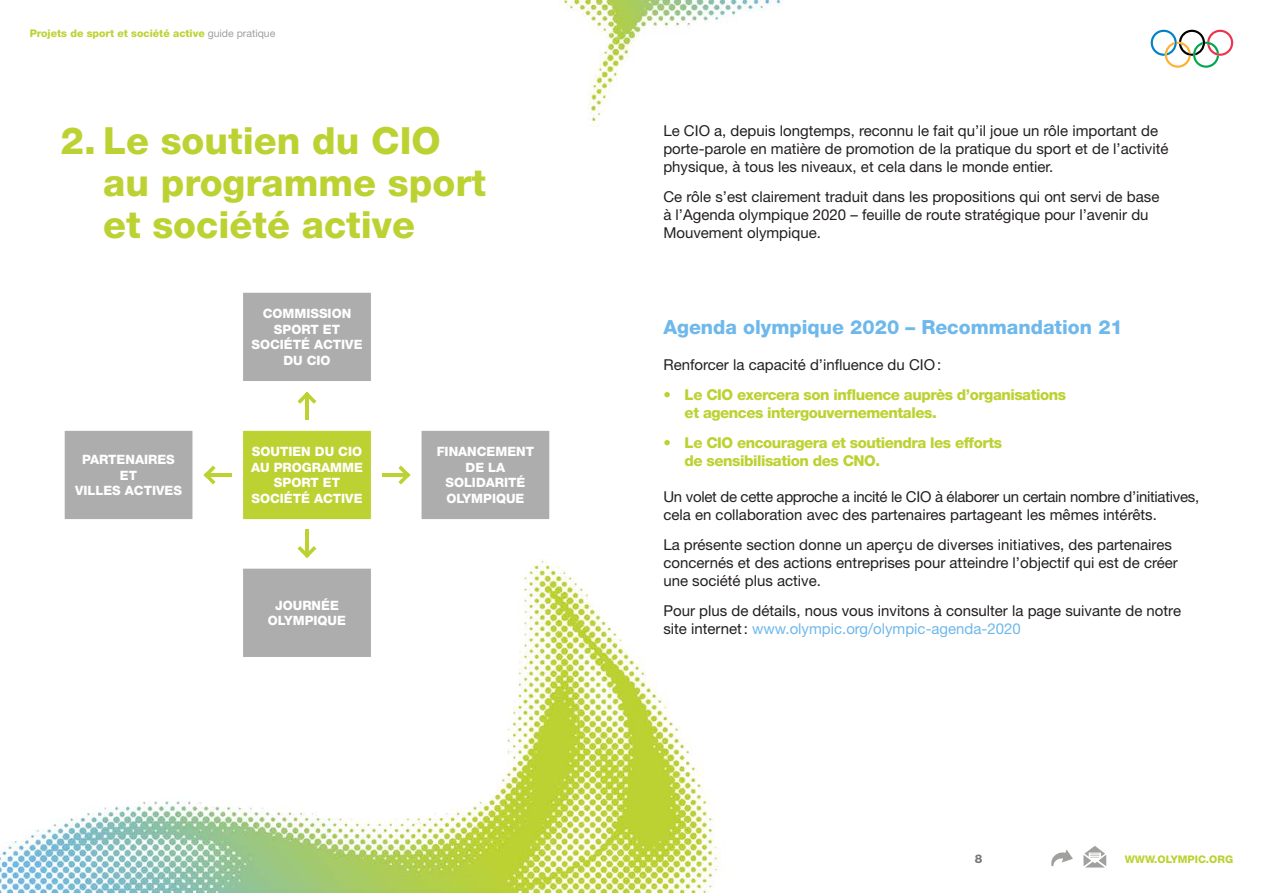
<style>
.page{position:relative;width:1263px;height:893px;background:#fff}
.page>*{position:absolute;margin:0;border:0;box-sizing:border-box;transform-origin:0 0}
.t1{font:800 37.5px/42px "Helvetica Neue LT Std";color:#bcd232}
.t2{font:800 19.5px "Helvetica Neue LT Std";color:#6eb8eb}
.t3{font:15px/18px "Helvetica Neue LT Std";color:#231f20}
.t4{font:800 15px/18px "Helvetica Neue LT Std";letter-spacing:-.03em;color:#bcd232}
.t5{font:15px/18px "Helvetica Neue LT Std";letter-spacing:-.02em;color:#231f20}
.t6{font:800 12.9px/15.5px "Helvetica Neue LT Std";color:#fff;text-align:center}
.t7{font:800 12px "Helvetica Neue LT Std";color:#777776}
.t8{font:800 10.5px "Helvetica Neue LT Std";color:#bcd232}
.s1{font-weight:400;color:#a0a09f}
.s2{color:#6eb8eb}
</style>
<div class="page">
<img style="left:0;top:0;width:1234px;height:893px">
<svg style="left:1151px;top:30px;width:82px;height:38px"></svg>
<svg style="left:1083px;top:846px;width:23px;height:21px"></svg>
<svg style="left:1051px;top:849px;width:22px;height:17px"></svg>
<hr style="left:205px;top:473px;width:27px;height:4px;background:#bcd232">
<svg style="left:204px;top:465px;width:12px;height:19px"></svg>
<hr style="left:382px;top:473px;width:27px;height:4px;background:#bcd232">
<svg style="left:398px;top:465px;width:12px;height:19px"></svg>
<hr style="left:305px;top:394px;width:4px;height:26px;background:#bcd232">
<svg style="left:297px;top:392px;width:19px;height:12px"></svg>
<hr style="left:305px;top:529px;width:4px;height:27px;background:#bcd232">
<svg style="left:297px;top:546px;width:19px;height:12px"></svg>
<div style="left:242px;top:292px;width:130px;height:90px;background:#adadad;border:1px solid #fff"></div>
<div style="left:421px;top:430px;width:129px;height:90px;background:#adadad;border:1px solid #fff"></div>
<div style="left:64px;top:430px;width:129px;height:90px;background:#adadad;border:1px solid #fff"></div>
<div style="left:242px;top:430px;width:130px;height:90px;background:#bcd232;border:1px solid #fff"></div>
<div style="left:242px;top:568px;width:130px;height:90px;background:#adadad;border:1px solid #fff"></div>
<p class="t8" style="left:30px;top:27px;width:247px">Projets de sport et société active <span class="s1">guide pratique</span></p>
<h1 class="t1" style="left:103px;top:119px;width:384px;text-indent:-43px">2. Le soutien du CIO au programme sport et société active</h1>
<p class="t6" style="left:251px;top:306px;width:113px">COMMISSION<br>SPORT ET<br>SOCIÉTÉ ACTIVE<br>DU CIO</p>
<p class="t6" style="left:75px;top:452px;width:108px">PARTENAIRES<br>ET<br>VILLES ACTIVES</p>
<p class="t6" style="left:251px;top:444px;width:113px">SOUTIEN DU CIO<br>AU PROGRAMME<br>SPORT ET<br>SOCIÉTÉ ACTIVE</p>
<p class="t6" style="left:268px;top:597px;width:80px">JOURNÉE<br>OLYMPIQUE</p>
<p class="t6" style="left:437px;top:444px;width:99px">FINANCEMENT<br>DE LA<br>SOLIDARITÉ<br>OLYMPIQUE</p>
<p class="t3" style="left:663px;top:121px;width:507px">Le CIO a, depuis longtemps, reconnu le fait qu’il joue un rôle important de porte-parole en matière de promotion de la pratique du sport et de l’activité physique, à tous les niveaux, et cela dans le monde entier.</p>
<p class="t3" style="left:663px;top:187px;width:497px">Ce rôle s’est clairement traduit dans les propositions qui ont servi de base à l’Agenda olympique 2020 – feuille de route stratégique pour l’avenir du<br>Mouvement olympique.</p>
<h2 class="t2" style="left:663px;top:315px;width:461px">Agenda olympique 2020 – Recommandation 21</h2>
<p class="t3" style="left:663px;top:355px;width:279px">Renforcer la capacité d’influence du CIO:</p>
<p class="t4" style="left:685px;top:385px;width:383px;text-indent:-21px">• Le CIO exercera son influence auprès d’organisations et agences intergouvernementales.</p>
<p class="t4" style="left:685px;top:433px;width:319px;text-indent:-21px">• Le CIO encouragera et soutiendra les efforts de sensibilisation des CNO.</p>
<p class="t5" style="left:663px;top:487px;width:537px">Un volet de cette approche a incité le CIO à élaborer un certain nombre d’initiatives, cela en collaboration avec des partenaires partageant les mêmes intérêts.</p>
<p class="t3" style="left:663px;top:535px;width:516px">La présente section donne un aperçu de diverses initiatives, des partenaires concernés et des actions entreprises pour atteindre l’objectif qui est de créer une société plus active.</p>
<p class="t3" style="left:663px;top:601px;width:519px">Pour plus de détails, nous vous invitons à consulter la page suivante de notre site internet: <span class="s2">www.olympic.org/olympic-agenda-2020</span></p>
<p class="t7" style="left:975px;top:852px;width:9px">8</p>
<p class="t8" style="left:1125px;top:853px;width:110px">WWW.OLYMPIC.ORG</p>
</div>
